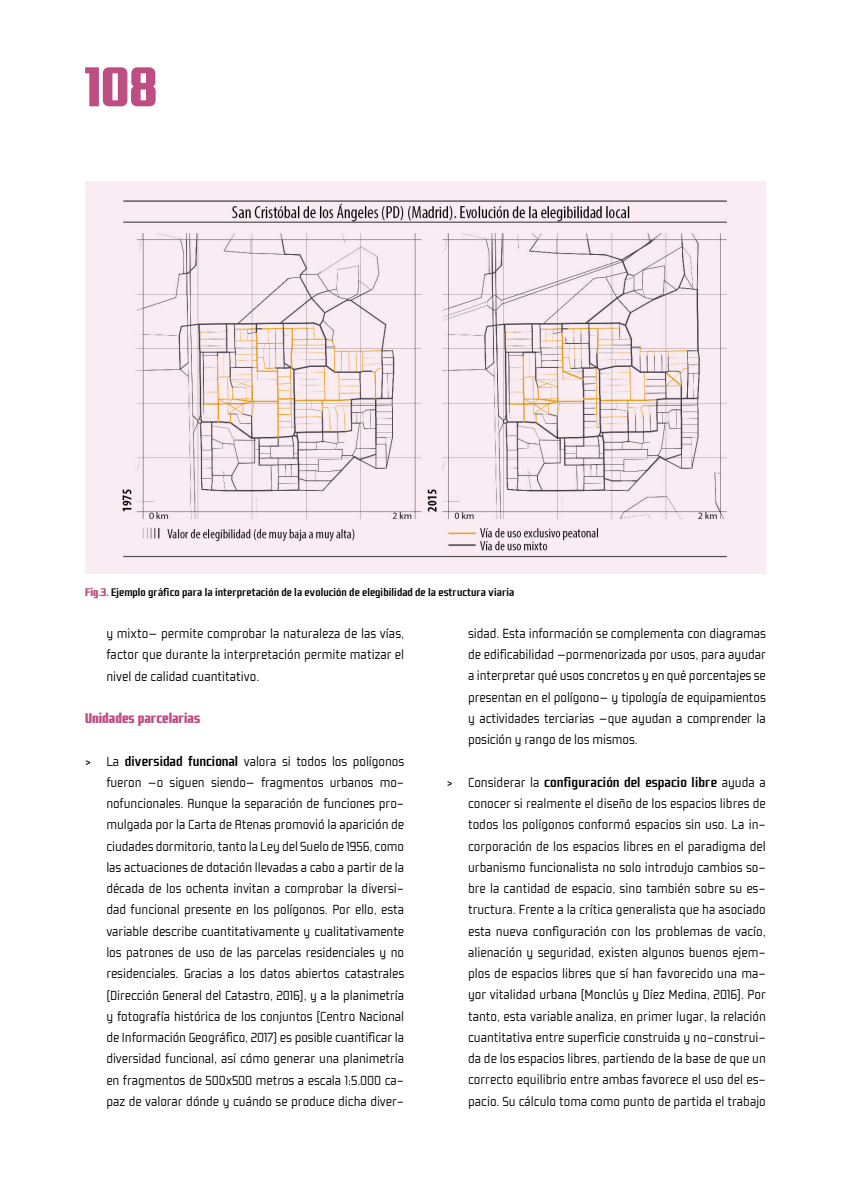
<style>
.page{position:relative;width:851px;height:1191px;background:#fff}
.page>*{position:absolute;margin:0;border:0;box-sizing:border-box;transform-origin:0 0}
.t1{font:900 60px "Fragma";color:#be4e81}
.t2{font:300 15px/21.3px "Fragma";color:#000;text-align:justify}
.t3{font:900 15px "Fragma";color:#be4e81}
.t4{font:500 12px "Fragma";color:#000}
.s1{font-weight:900;color:#be4e81}
.s2{font-weight:500}
</style>
<div class="page">
<svg style="left:85px;top:182px;width:680px;height:392px;background:#ece0e5"></svg>
<h1 class="t1" style="left:85px;top:54px;width:74px">108</h1>
<p class="t4" style="left:85px;top:585px;width:431px"><span class="s1">Fig.3.</span> Ejemplo gráfico para la interpretación de la evolución de elegibilidad de la estructura viaria</p>
<p class="t2" style="left:106px;top:623px;width:299px">y mixto— permite comprobar la naturaleza de las vías, factor que durante la interpretación permite matizar el nivel de calidad cuantitativo.</p>
<p class="t3" style="left:85px;top:710px;width:117px">Unidades parcelarias</p>
<p class="t2" style="left:106px;top:750px;width:299px;text-indent:-21px">&gt; La <span class="s2">diversidad funcional</span> valora si todos los polígonos fueron —o siguen siendo— fragmentos urbanos mo&shy;nofuncionales. Aunque la separación de funciones pro&shy;mulgada por la Carta de Atenas promovió la aparición de ciudades dormitorio, tanto la Ley del Suelo de 1956, como las actuaciones de dotación llevadas a cabo a partir de la década de los ochenta invitan a comprobar la diversi&shy;dad funcional presente en los polígonos. Por ello, esta variable describe cuantitativamente y cualitativamente los patrones de uso de las parcelas residenciales y no residenciales. Gracias a los datos abiertos catastrales (Dirección General del Catastro, 2016), y a la planimetría y fotografía histórica de los conjuntos (Centro Nacional de Información Geográfico, 2017) es posible cuantificar la diversidad funcional, así cómo generar una planimetría en fragmentos de 500x500 metros a escala 1:5.000 ca&shy;paz de valorar dónde y cuándo se produce dicha diver-</p>
<p class="t2" style="left:468px;top:622px;width:299px">sidad. Esta información se complementa con diagramas de edificabilidad —pormenorizada por usos, para ayudar a interpretar qué usos concretos y en qué porcentajes se presentan en el polígono— y tipología de equipamientos y actividades terciarias —que ayudan a comprender la posición y rango de los mismos.</p>
<p class="t2" style="left:468px;top:771px;width:299px;text-indent:-21px">&gt; Considerar la <span class="s2">configuración del espacio libre</span> ayuda a conocer si realmente el diseño de los espacios libres de todos los polígonos conformó espacios sin uso. La in&shy;corporación de los espacios libres en el paradigma del urbanismo funcionalista no solo introdujo cambios so&shy;bre la cantidad de espacio, sino también sobre su es&shy;tructura. Frente a la crítica generalista que ha asociado esta nueva configuración con los problemas de vacío, alienación y seguridad, existen algunos buenos ejem&shy;plos de espacios libres que sí han favorecido una ma&shy;yor vitalidad urbana (Monclús y Díez Medina, 2016). Por tanto, esta variable analiza, en primer lugar, la relación cuantitativa entre superficie construida y no-construi&shy;da de los espacios libres, partiendo de la base de que un correcto equilibrio entre ambas favorece el uso del es&shy;pacio. Su cálculo toma como punto de partida el trabajo</p>
</div>
